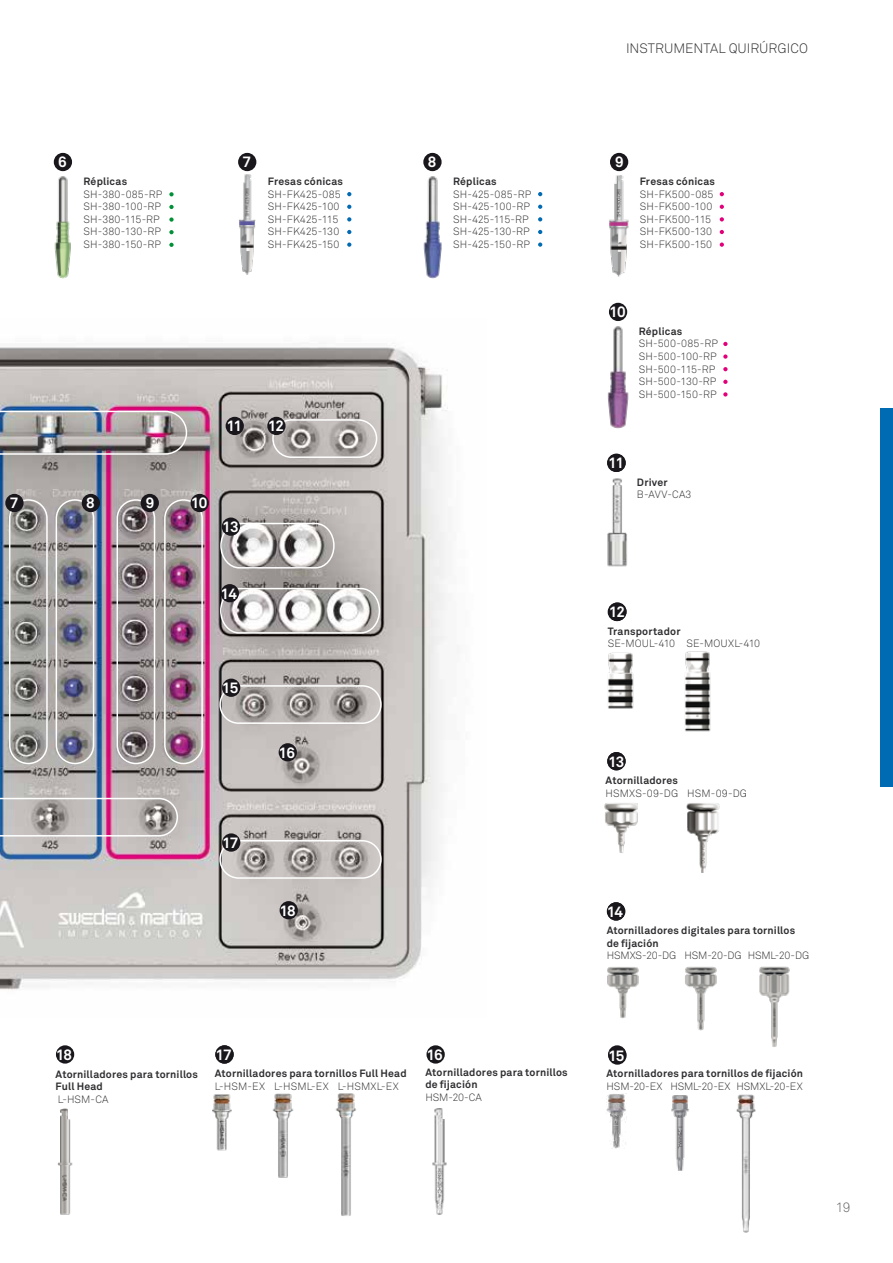
<style>
.page{position:relative;width:893px;height:1263px;background:#fff}
.page>*{position:absolute;margin:0;border:0;box-sizing:border-box;transform-origin:0 0}
.t1{font:700 15px "Akkurat Pro";letter-spacing:-.05em;color:#fff}
.t2{font:13.5px "Akkurat Light Pro";color:#2e2d30}
.t3{font:13.5px "Akkurat Light Pro";color:#616264}
.t4{font:10.5px/12.6px "Akkurat Light Pro";letter-spacing:.01em;color:#2e2d30}
.t5{font:700 10.5px/12.6px "Akkurat Pro";letter-spacing:.015em;color:#2e2d30}
.t6{font:10.5px "Akkurat Light Pro";letter-spacing:-.015em;color:#2e2d30}
.t7{font:10.5px "Akkurat Light Pro";letter-spacing:-.01em;color:#2e2d30}
</style>
<div class="page">
<img style="left:0;top:347px;width:448px;height:644px">
<img style="left:0;top:411px;width:187px;height:44px">
<div style="left:9px;top:499px;width:39px;height:265px;border:2px solid #fff;border-radius:19px"></div>
<svg style="left:0;top:798px;width:178px;height:38px;background:#b2acaf"></svg>
<img style="left:607px;top:967px;width:32px;height:51px">
<img style="left:685px;top:966px;width:32px;height:65px">
<img style="left:759px;top:966px;width:31px;height:81px">
<div style="left:5px;top:494px;width:19px;height:18px;background:#1a171c;border-radius:50%"></div>
<div style="left:56px;top:499px;width:38px;height:265px;border:2px solid #fff;border-radius:19px"></div>
<div style="left:117px;top:499px;width:38px;height:265px;border:2px solid #fff;border-radius:19px"></div>
<div style="left:164px;top:499px;width:39px;height:265px;border:2px solid #fff;border-radius:19px"></div>
<div style="left:219px;top:685px;width:163px;height:39px;border:2px solid #fff;border-radius:19px"></div>
<div style="left:219px;top:840px;width:163px;height:39px;border:2px solid #fff;border-radius:19px"></div>
<div style="left:272px;top:419px;width:105px;height:39px;border:2px solid #fff;border-radius:19px"></div>
<svg style="left:219px;top:522px;width:116px;height:47px"></svg>
<svg style="left:219px;top:587px;width:162px;height:47px"></svg>
<img style="left:609px;top:175px;width:20px;height:102px">
<svg style="left:720px;top:192px;width:4px;height:4px"></svg>
<svg style="left:720px;top:205px;width:4px;height:4px"></svg>
<svg style="left:720px;top:217px;width:4px;height:4px"></svg>
<svg style="left:720px;top:230px;width:4px;height:4px"></svg>
<svg style="left:720px;top:242px;width:4px;height:5px"></svg>
<div style="left:610px;top:153px;width:18px;height:18px;background:#1a171c;border-radius:50%"></div>
<img style="left:607px;top:320px;width:22px;height:109px">
<svg style="left:723px;top:342px;width:5px;height:4px"></svg>
<svg style="left:723px;top:354px;width:5px;height:5px"></svg>
<svg style="left:723px;top:367px;width:5px;height:4px"></svg>
<svg style="left:723px;top:380px;width:5px;height:4px"></svg>
<svg style="left:723px;top:392px;width:5px;height:5px"></svg>
<div style="left:609px;top:303px;width:18px;height:18px;background:#1a171c;border-radius:50%"></div>
<img style="left:239px;top:174px;width:17px;height:101px">
<svg style="left:347px;top:192px;width:4px;height:4px"></svg>
<svg style="left:347px;top:205px;width:4px;height:4px"></svg>
<svg style="left:347px;top:217px;width:4px;height:4px"></svg>
<svg style="left:347px;top:230px;width:4px;height:4px"></svg>
<svg style="left:347px;top:242px;width:4px;height:5px"></svg>
<div style="left:238px;top:153px;width:18px;height:18px;background:#1a171c;border-radius:50%"></div>
<img style="left:423px;top:170px;width:19px;height:109px">
<svg style="left:538px;top:192px;width:4px;height:4px"></svg>
<svg style="left:538px;top:205px;width:4px;height:4px"></svg>
<svg style="left:538px;top:217px;width:4px;height:4px"></svg>
<svg style="left:538px;top:230px;width:4px;height:4px"></svg>
<svg style="left:538px;top:242px;width:4px;height:5px"></svg>
<div style="left:423px;top:153px;width:19px;height:18px;background:#1a171c;border-radius:50%"></div>
<img style="left:54px;top:170px;width:17px;height:109px">
<svg style="left:169px;top:192px;width:5px;height:4px"></svg>
<svg style="left:169px;top:205px;width:5px;height:4px"></svg>
<svg style="left:169px;top:217px;width:5px;height:5px"></svg>
<svg style="left:169px;top:230px;width:5px;height:4px"></svg>
<svg style="left:169px;top:243px;width:5px;height:4px"></svg>
<div style="left:54px;top:153px;width:18px;height:18px;background:#1a171c;border-radius:50%"></div>
<div style="left:221px;top:584px;width:18px;height:18px;background:#1a171c;border-radius:50%"></div>
<div style="left:607px;top:902px;width:18px;height:18px;background:#1a171c;border-radius:50%"></div>
<div style="left:222px;top:833px;width:18px;height:19px;background:#1a171c;border-radius:50%"></div>
<img style="left:212px;top:1094px;width:20px;height:57px">
<img style="left:272px;top:1093px;width:22px;height:85px">
<img style="left:335px;top:1093px;width:21px;height:123px">
<div style="left:215px;top:1045px;width:19px;height:18px;background:#1a171c;border-radius:50%"></div>
<div style="left:222px;top:679px;width:18px;height:18px;background:#1a171c;border-radius:50%"></div>
<div style="left:279px;top:743px;width:18px;height:18px;background:#1a171c;border-radius:50%"></div>
<img style="left:432px;top:1108px;width:15px;height:107px">
<div style="left:426px;top:1045px;width:19px;height:18px;background:#1a171c;border-radius:50%"></div>
<div style="left:280px;top:901px;width:18px;height:18px;background:#1a171c;border-radius:50%"></div>
<img style="left:57px;top:1108px;width:16px;height:107px">
<div style="left:56px;top:1045px;width:18px;height:18px;background:#1a171c;border-radius:50%"></div>
<div style="left:82px;top:494px;width:18px;height:18px;background:#1a171c;border-radius:50%"></div>
<div style="left:141px;top:494px;width:18px;height:18px;background:#1a171c;border-radius:50%"></div>
<div style="left:191px;top:494px;width:18px;height:18px;background:#1a171c;border-radius:50%"></div>
<div style="left:226px;top:417px;width:18px;height:18px;background:#1a171c;border-radius:50%"></div>
<div style="left:222px;top:517px;width:18px;height:19px;background:#1a171c;border-radius:50%"></div>
<svg style="left:607px;top:454px;width:18px;height:18px"></svg>
<div style="left:608px;top:454px;width:18px;height:18px;background:#1a171c;border-radius:50%"></div>
<img style="left:607px;top:478px;width:20px;height:89px">
<div style="left:267px;top:417px;width:19px;height:18px;background:#1a171c;border-radius:50%"></div>
<div style="left:608px;top:602px;width:19px;height:19px;background:#1a171c;border-radius:50%"></div>
<div style="left:607px;top:752px;width:19px;height:18px;background:#1a171c;border-radius:50%"></div>
<img style="left:604px;top:766px;width:34px;height:87px">
<img style="left:686px;top:803px;width:33px;height:69px">
<svg style="left:608px;top:1045px;width:18px;height:18px"></svg>
<div style="left:608px;top:1046px;width:19px;height:19px;background:#1a171c;border-radius:50%"></div>
<img style="left:606px;top:1094px;width:20px;height:54px">
<img style="left:671px;top:1095px;width:18px;height:76px">
<img style="left:736px;top:1094px;width:20px;height:139px">
<img style="left:685px;top:651px;width:26px;height:81px">
<img style="left:608px;top:652px;width:26px;height:57px">
<div style="left:880px;top:408px;width:13px;height:378px;background:#006ab3"></div>
<p class="t2" style="left:626px;top:40px;width:183px">INSTRUMENTAL QUIRÚRGICO</p>
<h1 class="t1" style="left:58px;top:153px;width:10px">6</h1>
<p class="t5" style="left:84px;top:175px;width:45px">Réplicas</p>
<p class="t4" style="left:84px;top:188px;width:80px">SH-380-085-RP<br>SH-380-100-RP<br>SH-380-115-RP<br>SH-380-130-RP<br>SH-380-150-RP</p>
<h1 class="t1" style="left:243px;top:153px;width:10px">7</h1>
<p class="t5" style="left:268px;top:175px;width:77px">Fresas cónicas</p>
<p class="t4" style="left:268px;top:188px;width:74px">SH-FK425-085<br>SH-FK425-100<br>SH-FK425-115<br>SH-FK425-130<br>SH-FK425-150</p>
<h1 class="t1" style="left:428px;top:153px;width:10px">8</h1>
<p class="t5" style="left:453px;top:175px;width:45px">Réplicas</p>
<p class="t4" style="left:453px;top:188px;width:80px">SH-425-085-RP<br>SH-425-100-RP<br>SH-425-115-RP<br>SH-425-130-RP<br>SH-425-150-RP</p>
<h1 class="t1" style="left:10px;top:494px;width:10px">7</h1>
<h1 class="t1" style="left:226px;top:417px;width:17px">11</h1>
<h1 class="t1" style="left:86px;top:494px;width:10px">8</h1>
<h1 class="t1" style="left:146px;top:494px;width:10px">9</h1>
<h1 class="t1" style="left:191px;top:494px;width:18px">10</h1>
<h1 class="t1" style="left:222px;top:517px;width:18px">13</h1>
<h1 class="t1" style="left:221px;top:584px;width:18px">14</h1>
<h1 class="t1" style="left:268px;top:417px;width:18px">12</h1>
<h1 class="t1" style="left:222px;top:678px;width:18px">15</h1>
<h1 class="t1" style="left:222px;top:833px;width:18px">17</h1>
<h1 class="t1" style="left:278px;top:743px;width:18px">16</h1>
<h1 class="t1" style="left:279px;top:901px;width:18px">18</h1>
<h1 class="t1" style="left:56px;top:1045px;width:18px">18</h1>
<p class="t5" style="left:56px;top:1068px;width:144px">Atornilladores para tornillos<br>Full Head</p>
<p class="t4" style="left:58px;top:1093px;width:52px">L-HSM-CA</p>
<h1 class="t1" style="left:215px;top:1045px;width:18px">1 87</h1>
<p class="t5" style="left:215px;top:1067px;width:193px">Atornilladores para tornillos Full Head</p>
<p class="t4" style="left:215px;top:1080px;width:185px">L-HSM-EX L-HSML-EX L-HSMXL-EX</p>
<h1 class="t1" style="left:426px;top:1045px;width:18px">16</h1>
<p class="t5" style="left:425px;top:1066px;width:144px">Atornilladores para tornillos de fijación</p>
<p class="t4" style="left:425px;top:1091px;width:58px">HSM-20-CA</p>
<h1 class="t1" style="left:615px;top:153px;width:10px">9</h1>
<p class="t5" style="left:640px;top:175px;width:77px">Fresas cónicas</p>
<p class="t4" style="left:640px;top:188px;width:75px">SH-FK500-085<br>SH-FK500-100<br>SH-FK500-115<br>SH-FK500-130<br>SH-FK500-150</p>
<h1 class="t1" style="left:609px;top:303px;width:18px">10</h1>
<p class="t5" style="left:639px;top:325px;width:45px">Réplicas</p>
<p class="t4" style="left:639px;top:338px;width:80px">SH-500-085-RP<br>SH-500-100-RP<br>SH-500-115-RP<br>SH-500-130-RP<br>SH-500-150-RP</p>
<h1 class="t1" style="left:607px;top:454px;width:18px">1 01</h1>
<p class="t5" style="left:637px;top:476px;width:32px">Driver</p>
<p class="t4" style="left:637px;top:489px;width:56px">B-AVV-CA3</p>
<h1 class="t1" style="left:608px;top:603px;width:19px">1 021</h1>
<p class="t5" style="left:608px;top:625px;width:74px">Transportador</p>
<p class="t4" style="left:608px;top:638px;width:154px">SE-MOUL-410 SE-MOUXL-410</p>
<h1 class="t1" style="left:607px;top:752px;width:19px">1 53</h1>
<p class="t5" style="left:606px;top:774px;width:74px">Atornilladores</p>
<p class="t4" style="left:606px;top:787px;width:143px">HSMXS-09-DG HSM-09-DG</p>
<h1 class="t1" style="left:608px;top:902px;width:18px">20</h1>
<h1 class="t1" style="left:607px;top:902px;width:18px">14</h1>
<p class="t5" style="left:607px;top:924px;width:190px">Atornilladores digitales para tornillos de fijación</p>
<p class="t6" style="left:607px;top:949px;width:204px">HSMXS-20-DG HSM-20-DG HSML-20-DG</p>
<h1 class="t1" style="left:608px;top:1046px;width:18px">91 5</h1>
<p class="t5" style="left:606px;top:1067px;width:198px">Atornilladores para tornillos de fijación</p>
<p class="t7" style="left:606px;top:1080px;width:198px">HSM-20-EX HSML-20-EX HSMXL-20-EX</p>
<p class="t3" style="left:836px;top:1199px;width:16px">19</p>
</div>
